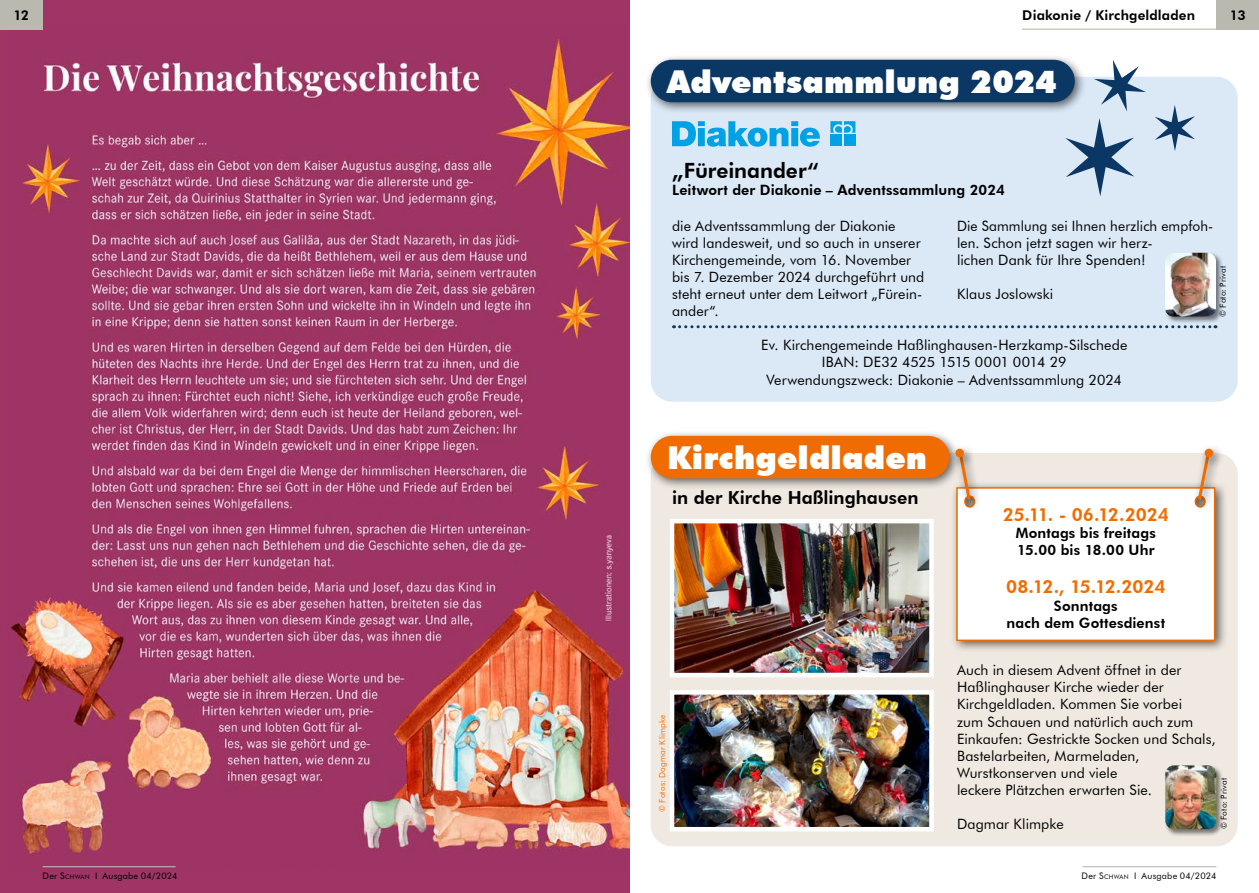
<style>
.page{position:relative;width:1259px;height:893px;background:#fff}
.page>*{position:absolute;margin:0;border:0;box-sizing:border-box;transform-origin:0 0}
.t1{font:900 31.5px "Futura BT";letter-spacing:.005em;color:#fff}
.t2{font:800 21px "Futura BT";color:#000}
.t3{font:800 18px "Futura BT";letter-spacing:-.005em;color:#f16c00}
.t4{font:800 18px "Futura BT";color:#000}
.t5{font:14.25px/17.1px "Futura BT";letter-spacing:.01em;color:#000}
.t6{font:800 14.25px/17.1px "Futura BT";letter-spacing:.01em;color:#000}
.t7{font:800 13.5px "Futura BT";letter-spacing:.01em;color:#000}
.t8{font:9px "Futura BT";letter-spacing:.025em;color:#000}
.t9{font:8.25px "Futura BT";letter-spacing:.02em;color:#000}
.t10{font:8.25px "Futura BT";letter-spacing:.02em;color:#f16c00}
.s1{font-style:inherit}
.s2{font-size:6.3px}
</style>
<div class="page">
<div style="left:0;top:0;width:629px;height:893px;background:#9e3564"></div>
<div style="left:651px;top:77px;width:586px;height:325px;background:#dbe8f6;border-radius:21px"></div>
<div style="left:644px;top:54px;width:442px;height:60px;background:#000;opacity:.6"></div>
<div style="left:651px;top:60px;width:423px;height:42px;background:#0b3765;border-radius:21px"></div>
<svg style="left:672px;top:121px;width:148px;height:26px"></svg>
<svg style="left:830px;top:121px;width:25px;height:12px"></svg>
<div style="left:830px;top:135px;width:12px;height:11px;background:#00a1e5"></div>
<div style="left:844px;top:135px;width:11px;height:11px;background:#00a1e5"></div>
<div style="left:1164px;top:252px;width:59px;height:72px;background:#000;opacity:.5"></div>
<img style="left:1165px;top:253px;width:51px;height:64px">
<svg style="left:1065px;top:118px;width:69px;height:78px"></svg>
<svg style="left:1155px;top:105px;width:40px;height:46px"></svg>
<svg style="left:1094px;top:60px;width:52px;height:51px"></svg>
<svg style="left:673px;top:325px;width:543px;height:3px"></svg>
<img style="left:11px;top:35px;width:618px;height:833px">
<div style="left:651px;top:453px;width:586px;height:393px;background:#f0e9e2;border-radius:21px"></div>
<div style="left:1164px;top:764px;width:59px;height:72px;background:#000;opacity:.5"></div>
<img style="left:1165px;top:765px;width:51px;height:64px">
<img style="left:675px;top:524px;width:253px;height:148px">
<div style="left:670px;top:519px;width:263px;height:158px;border:4px solid #fff"></div>
<img style="left:675px;top:695px;width:253px;height:131px">
<div style="left:670px;top:690px;width:263px;height:141px;border:4px solid #fff"></div>
<div style="left:644px;top:430px;width:318px;height:60px;background:#000;opacity:.6"></div>
<div style="left:651px;top:436px;width:298px;height:42px;background:#f16c00;border-radius:21px"></div>
<div style="left:950px;top:481px;width:277px;height:172px;background:#000;opacity:.6"></div>
<div style="left:953px;top:447px;width:29px;height:64px;background:#000;opacity:.6"></div>
<div style="left:1192px;top:447px;width:29px;height:64px;background:#000;opacity:.6"></div>
<svg style="left:955px;top:450px;width:261px;height:192px"></svg>
<div style="left:950px;top:443px;width:25px;height:26px;background:#000;opacity:.6"></div>
<div style="left:955px;top:449px;width:9px;height:8px;background:#f16c00;border-radius:50%"></div>
<div style="left:1199px;top:443px;width:25px;height:26px;background:#000;opacity:.6"></div>
<div style="left:1204px;top:449px;width:9px;height:8px;background:#f16c00;border-radius:50%"></div>
<hr style="left:43px;top:866px;width:133px;height:1px;background:#b9b9b0">
<hr style="left:1082px;top:866px;width:134px;height:1px;background:#b9b9b0">
<div style="left:0;top:0;width:43px;height:30px;background:#b9b9b0"></div>
<div style="left:1216px;top:0;width:43px;height:30px;background:#b9b9b0"></div>
<hr style="left:1022px;top:29px;width:237px;height:1px;background:#b9b9b0">
<p class="t7" style="left:13px;top:7px;width:17px">12</p>
<p class="t7" style="left:1022px;top:7px;width:174px">Diakonie / Kirchgeldladen</p>
<p class="t7" style="left:1229px;top:7px;width:17px">13</p>
<h1 class="t1" style="left:667px;top:63px;width:391px">Adventsammlung 2024</h1>
<h2 class="t2" style="left:672px;top:158px;width:148px">„Füreinander“</h2>
<p class="t6" style="left:672px;top:181px;width:334px">Leitwort der Diakonie – Adventssammlung 2024</p>
<p class="t5" style="left:672px;top:217px;width:254px">die Adventssammlung der Diakonie wird landesweit, und so auch in unserer<br>Kirchengemeinde, vom 16. November bis 7. Dezember 2024 durchgeführt und steht erneut unter dem Leitwort „Fürein&shy;ander“.</p>
<p class="t5" style="left:957px;top:217px;width:258px">Die Sammlung sei Ihnen herzlich empfoh&shy;len. Schon jetzt sagen wir herz-<br>lichen Dank für Ihre Spenden!</p>
<p class="t9" style="left:1217px;top:317px;width:53px;rotate:-90deg">© Foto: Privat</p>
<p class="t5" style="left:957px;top:285px;width:98px">Klaus Joslowski</p>
<p class="t5" style="left:761px;top:337px;width:368px;text-align:center">Ev. Kirchengemeinde Haßlinghausen-Herzkamp-Silschede<br>IBAN: DE32 4525 1515 0001 0014 29<br>Verwendungszweck: Diakonie – Adventssammlung 2024</p>
<h1 class="t1" style="left:667px;top:439px;width:261px">Kirchgeldladen</h1>
<p class="t4" style="left:672px;top:487px;width:248px">in der Kirche Haßlinghausen</p>
<p class="t10" style="left:657px;top:812px;width:99px;rotate:-90deg">© Fotos: Dagmar Klimpke</p>
<p class="t3" style="left:1003px;top:503px;width:167px">25.11. - 06.12.2024</p>
<p class="t6" style="left:1015px;top:524px;width:142px">Montags bis freitags<br>15.00 bis 18.00 Uhr</p>
<p class="t3" style="left:1006px;top:576px;width:161px">08.12., 15.12.2024</p>
<p class="t6" style="left:1006px;top:597px;width:160px;text-align:center">Sonntags<br>nach dem Gottesdienst</p>
<p class="t5" style="left:957px;top:661px;width:260px">Auch in diesem Advent öffnet in der Haßlinghauser Kirche wieder der Kirchgeldladen. Kommen Sie vorbei<br>zum Schauen und natürlich auch zum Einkaufen: Gestrickte Socken und Schals, Bastelarbeiten, Marmeladen, Wurstkonserven und viele<br>leckere Plätzchen erwarten Sie.</p>
<p class="t5" style="left:957px;top:815px;width:108px">Dagmar Klimpke</p>
<p class="t9" style="left:1219px;top:829px;width:53px;rotate:-90deg">© Foto: Privat</p>
<p class="t8" style="left:43px;top:870px;width:136px">Der <span class="s1">S</span><span class="s2">CHWAN</span> I Ausgabe 04/2024</p>
<p class="t8" style="left:1081px;top:870px;width:136px">Der <span class="s1">S</span><span class="s2">CHWAN</span> I Ausgabe 04/2024</p>
</div>
